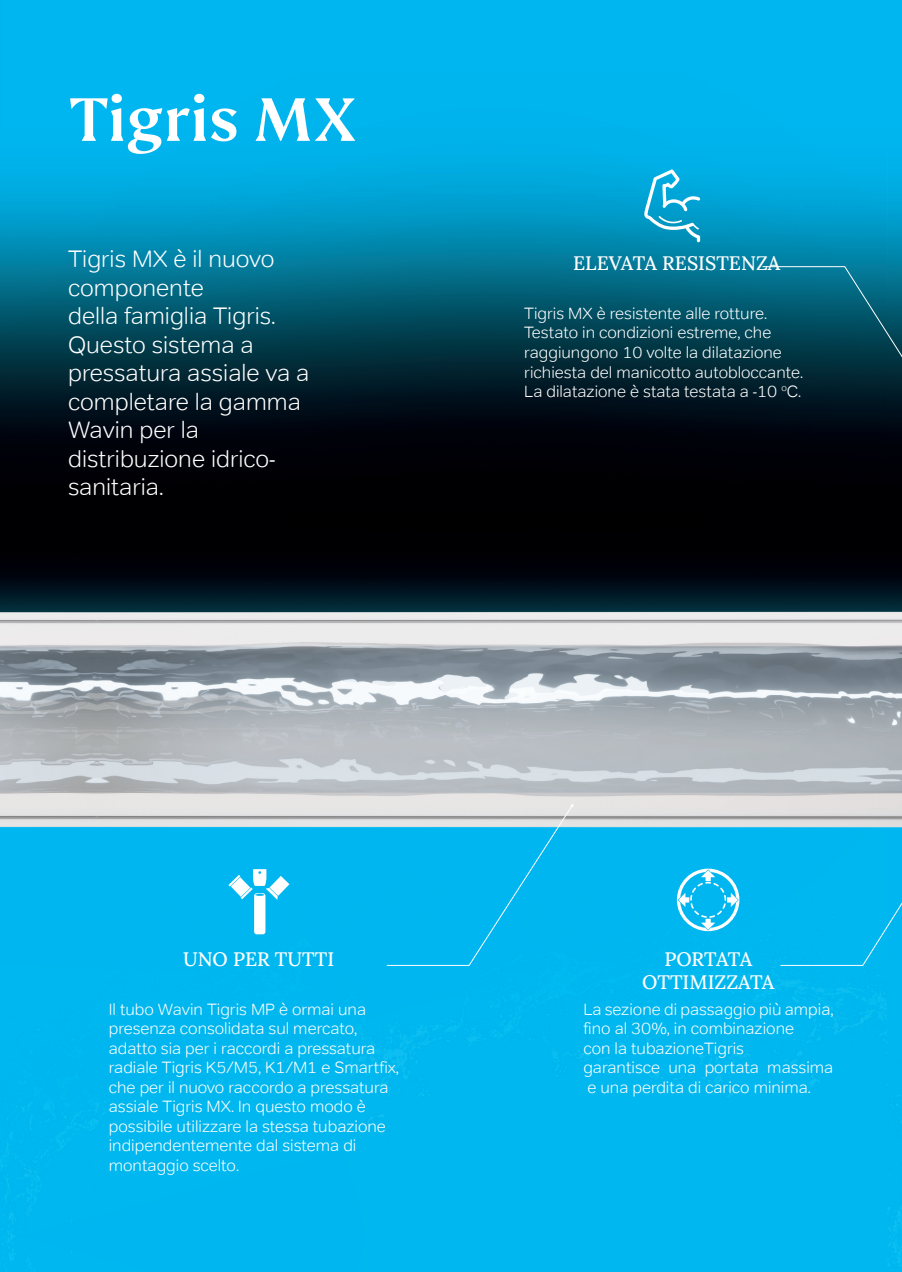
<style>
.page{position:relative;width:902px;height:1272px;background:#fff}
.page>*{position:absolute;margin:0;border:0;box-sizing:border-box;transform-origin:0 0}
.t1{font:500 67.5px "FS Kim";color:#fff}
.t2{font:300 24px/28.5px "Tondo";color:#fff}
.t3{font:500 19.5px/23.4px "Lora";color:#fff;text-align:center}
.t4{font:300 16.5px/19.5px "Tondo";color:#fff}
</style>
<div class="page">
<img style="left:0;top:0;width:761px;height:1235px">
<div style="left:0;top:1235px;width:761px;height:36px;background:#00b7f0"></div>
<img style="left:0;top:532px;width:761px;height:368px">
<svg style="left:676px;top:868px;width:63px;height:63px"></svg>
<svg style="left:761px;top:0;width:140px;height:1271px;background:#1f8caf"></svg>
<svg style="left:386px;top:804px;width:187px;height:162px;background:#21bbec"></svg>
<svg style="left:228px;top:869px;width:61px;height:65px"></svg>
<svg style="left:643px;top:169px;width:57px;height:73px;background:#2fb0d7"></svg>
<h1 class="t1" style="left:68px;top:82px;width:290px">Tigris MX</h1>
<h2 class="t2" style="left:68px;top:244px;width:208px">Tigris MX è il nuovo</h2>
<p class="t3" style="left:573px;top:250px;width:209px">ELEVATA RESISTENZA</p>
<h2 class="t2" style="left:68px;top:273px;width:243px">componente<br>della famiglia Tigris.<br>Questo sistema a pressatura assiale va a completare la gamma<br>Wavin per la distribuzione idrico&shy;sanitaria.</h2>
<p class="t4" style="left:524px;top:303px;width:280px">Tigris MX è resistente alle rotture.<br>Testato in condizioni estreme, che raggiungono 10 volte la dilatazione richiesta del manicotto autobloccante.<br>La dilatazione è stata testata a -10 <sup>o</sup>C.</p>
<p class="t3" style="left:183px;top:946px;width:153px">UNO PER TUTTI</p>
<p class="t4" style="left:109px;top:999px;width:291px">Il tubo Wavin Tigris MP è ormai una presenza consolidata sul mercato, adatto sia per i raccordi a pressatura radiale Tigris K5/M5, K1/M1 e Smartfix, che per il nuovo raccordo a pressatura assiale Tigris MX. In questo modo è possibile utilizzare la stessa tubazione indipendentemente dal sistema di montaggio scelto.</p>
<p class="t3" style="left:642px;top:946px;width:134px">PORTATA<br>OTTIMIZZATA</p>
<p class="t4" style="left:583px;top:999px;width:251px">La sezione di passaggio più ampia, fino al 30%, in combinazione<br>con la tubazioneTigris<br>garantisce una portata massima e una perdita di carico minima.</p>
</div>
